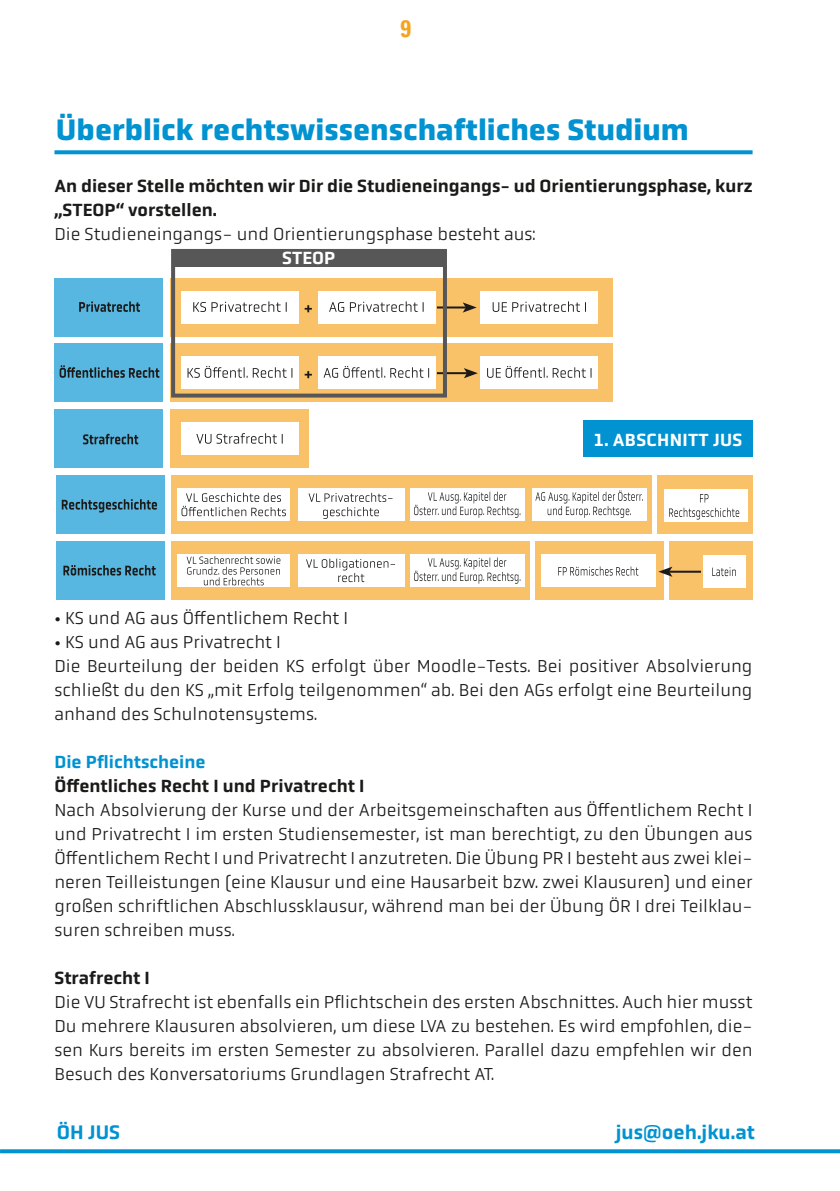
<style>
.page{position:relative;width:840px;height:1191px;background:#fff}
.page>*{position:absolute;margin:0;border:0;box-sizing:border-box;transform-origin:0 0}
.t1{font:700 30px "Obvia";color:#0092d1}
.t2{font:700 condensed 24px "Univers LT";color:#f6a31c}
.t3{font:500 20px "Obvia";color:#0092d1}
.t4{font:300 18px/24px "Obvia";color:#1b1a19;text-align:justify}
.t5{font:500 18px/24px "Obvia";color:#1b1a19}
.t6{font:500 18px "Obvia";letter-spacing:.015em;color:#fff}
.t7{font:500 18px "Obvia";color:#0092d1}
</style>
<div class="page">
<svg style="left:0;top:1149px;width:839px;height:4px;fill:#0092d1"></svg>
<svg style="left:54px;top:150px;width:698px;height:4px;fill:#0092d1"></svg>
<div style="left:656px;top:475px;width:96px;height:59px;background:#f9c269"></div>
<div style="left:669px;top:541px;width:83px;height:58px;background:#f9c269"></div>
<div style="left:534px;top:541px;width:129px;height:59px;background:#f9c269"></div>
<div style="left:170px;top:278px;width:442px;height:58px;background:#f9c269"></div>
<div style="left:181px;top:290px;width:117px;height:33px;background:#fff"></div>
<svg style="left:193px;top:301px;width:93px;height:11px"></svg>
<div style="left:317px;top:290px;width:118px;height:33px;background:#fff"></div>
<svg style="left:329px;top:301px;width:94px;height:11px"></svg>
<div style="left:480px;top:290px;width:118px;height:33px;background:#fff"></div>
<svg style="left:492px;top:301px;width:88px;height:11px"></svg>
<hr style="left:436px;top:306px;width:29px;height:2px;background:#1b1a19">
<svg style="left:462px;top:302px;width:14px;height:10px"></svg>
<svg style="left:304px;top:305px;width:8px;height:7px"></svg>
<div style="left:170px;top:344px;width:442px;height:58px;background:#f9c269"></div>
<div style="left:181px;top:356px;width:117px;height:33px;background:#fff"></div>
<svg style="left:187px;top:366px;width:105px;height:12px"></svg>
<div style="left:317px;top:356px;width:118px;height:33px;background:#fff"></div>
<svg style="left:323px;top:366px;width:106px;height:12px"></svg>
<div style="left:480px;top:356px;width:118px;height:33px;background:#fff"></div>
<svg style="left:487px;top:366px;width:104px;height:12px"></svg>
<hr style="left:436px;top:372px;width:30px;height:2px;background:#1b1a19">
<svg style="left:463px;top:368px;width:14px;height:10px"></svg>
<svg style="left:304px;top:371px;width:8px;height:7px"></svg>
<div style="left:54px;top:344px;width:109px;height:58px;background:#57b7e0"></div>
<svg style="left:60px;top:365px;width:99px;height:13px"></svg>
<div style="left:170px;top:410px;width:139px;height:58px;background:#f9c269"></div>
<div style="left:181px;top:422px;width:117px;height:33px;background:#fff"></div>
<svg style="left:196px;top:433px;width:86px;height:11px"></svg>
<div style="left:54px;top:410px;width:109px;height:58px;background:#57b7e0"></div>
<svg style="left:83px;top:434px;width:55px;height:10px"></svg>
<div style="left:170px;top:475px;width:481px;height:59px;background:#f9c269"></div>
<div style="left:177px;top:488px;width:113px;height:33px;background:#fff"></div>
<svg style="left:181px;top:493px;width:105px;height:23px"></svg>
<div style="left:298px;top:488px;width:106px;height:33px;background:#fff"></div>
<svg style="left:308px;top:493px;width:84px;height:26px"></svg>
<div style="left:410px;top:488px;width:114px;height:33px;background:#fff"></div>
<svg style="left:414px;top:491px;width:106px;height:27px"></svg>
<div style="left:56px;top:475px;width:108px;height:59px;background:#57b7e0"></div>
<svg style="left:62px;top:499px;width:95px;height:13px"></svg>
<div style="left:532px;top:488px;width:114px;height:33px;background:#fff"></div>
<svg style="left:535px;top:490px;width:107px;height:28px"></svg>
<div style="left:663px;top:489px;width:83px;height:33px;background:#fff"></div>
<svg style="left:669px;top:508px;width:69px;height:11px"></svg>
<svg style="left:700px;top:494px;width:8px;height:8px"></svg>
<div style="left:54px;top:278px;width:109px;height:58px;background:#57b7e0"></div>
<svg style="left:79px;top:301px;width:61px;height:11px"></svg>
<div style="left:170px;top:541px;width:359px;height:59px;background:#f9c269"></div>
<div style="left:177px;top:554px;width:113px;height:33px;background:#fff"></div>
<svg style="left:186px;top:556px;width:94px;height:29px"></svg>
<div style="left:298px;top:554px;width:106px;height:33px;background:#fff"></div>
<svg style="left:306px;top:558px;width:89px;height:24px"></svg>
<div style="left:410px;top:554px;width:114px;height:33px;background:#fff"></div>
<svg style="left:414px;top:557px;width:106px;height:26px"></svg>
<div style="left:56px;top:541px;width:108px;height:59px;background:#57b7e0"></div>
<svg style="left:63px;top:565px;width:93px;height:10px"></svg>
<div style="left:541px;top:554px;width:114px;height:33px;background:#fff"></div>
<svg style="left:558px;top:566px;width:80px;height:9px"></svg>
<div style="left:702px;top:554px;width:43px;height:33px;background:#fff"></div>
<svg style="left:712px;top:567px;width:23px;height:9px"></svg>
<hr style="left:669px;top:571px;width:31px;height:2px;background:#1b1a19">
<svg style="left:658px;top:566px;width:14px;height:11px"></svg>
<div style="left:171px;top:249px;width:275px;height:148px;border:4px solid #585757"></div>
<div style="left:174px;top:250px;width:269px;height:17px;background:#585757"></div>
<div style="left:583px;top:420px;width:169px;height:37px;background:#0092d1"></div>
<h2 class="t2" style="left:400px;top:14px;width:12px">9</h2>
<p class="t1" style="left:56px;top:112px;width:634px">Überblick rechtswissenschaftliches Studium</p>
<p class="t5" style="left:54px;top:174px;width:699px">An dieser Stelle möchten wir Dir die Studieneingangs- ud Orientierungsphase, kurz „STEOP“ vorstellen.</p>
<p class="t4" style="left:54px;top:222px;width:482px">Die Studieneingangs- und Orientierungsphase besteht aus:</p>
<p class="t6" style="left:282px;top:247px;width:55px">STEOP</p>
<p class="t6" style="left:593px;top:429px;width:150px">1. ABSCHNITT JUS</p>
<p class="t4" style="left:54px;top:606px;width:295px">• KS und AG aus Öffentlichem Recht I</p>
<p class="t4" style="left:54px;top:630px;width:228px">• KS und AG aus Privatrecht I</p>
<p class="t4" style="left:54px;top:654px;width:699px">Die Beurteilung der beiden KS erfolgt über Moodle-Tests. Bei positiver Absolvierung schließt du den KS „mit Erfolg teilgenommen“ ab. Bei den AGs erfolgt eine Beurteilung anhand des Schulnotensystems.</p>
<p class="t7" style="left:54px;top:751px;width:152px">Die Pflichtscheine</p>
<p class="t5" style="left:54px;top:774px;width:311px">Öffentliches Recht I und Privatrecht I</p>
<p class="t4" style="left:54px;top:798px;width:699px">Nach Absolvierung der Kurse und der Arbeitsgemeinschaften aus Öffentlichem Recht I und Privatrecht I im ersten Studiensemester, ist man berechtigt, zu den Übungen aus Öffentlichem Recht I und Privatrecht I anzutreten. Die Übung PR I besteht aus zwei klei&shy;neren Teilleistungen (eine Klausur und eine Hausarbeit bzw. zwei Klausuren) und einer großen schriftlichen Abschlussklausur, während man bei der Übung ÖR I drei Teilklau&shy;suren schreiben muss.</p>
<p class="t5" style="left:54px;top:966px;width:97px">Strafrecht I</p>
<p class="t4" style="left:54px;top:990px;width:699px">Die VU Strafrecht ist ebenfalls ein Pflichtschein des ersten Abschnittes. Auch hier musst Du mehrere Klausuren absolvieren, um diese LVA zu bestehen. Es wird empfohlen, die&shy;sen Kurs bereits im ersten Semester zu absolvieren. Parallel dazu empfehlen wir den Besuch des Konversatoriums Grundlagen Strafrecht AT.</p>
<p class="t3" style="left:57px;top:1120px;width:65px">ÖH JUS</p>
<p class="t3" style="left:615px;top:1120px;width:140px">jus@oeh.jku.at</p>
</div>
